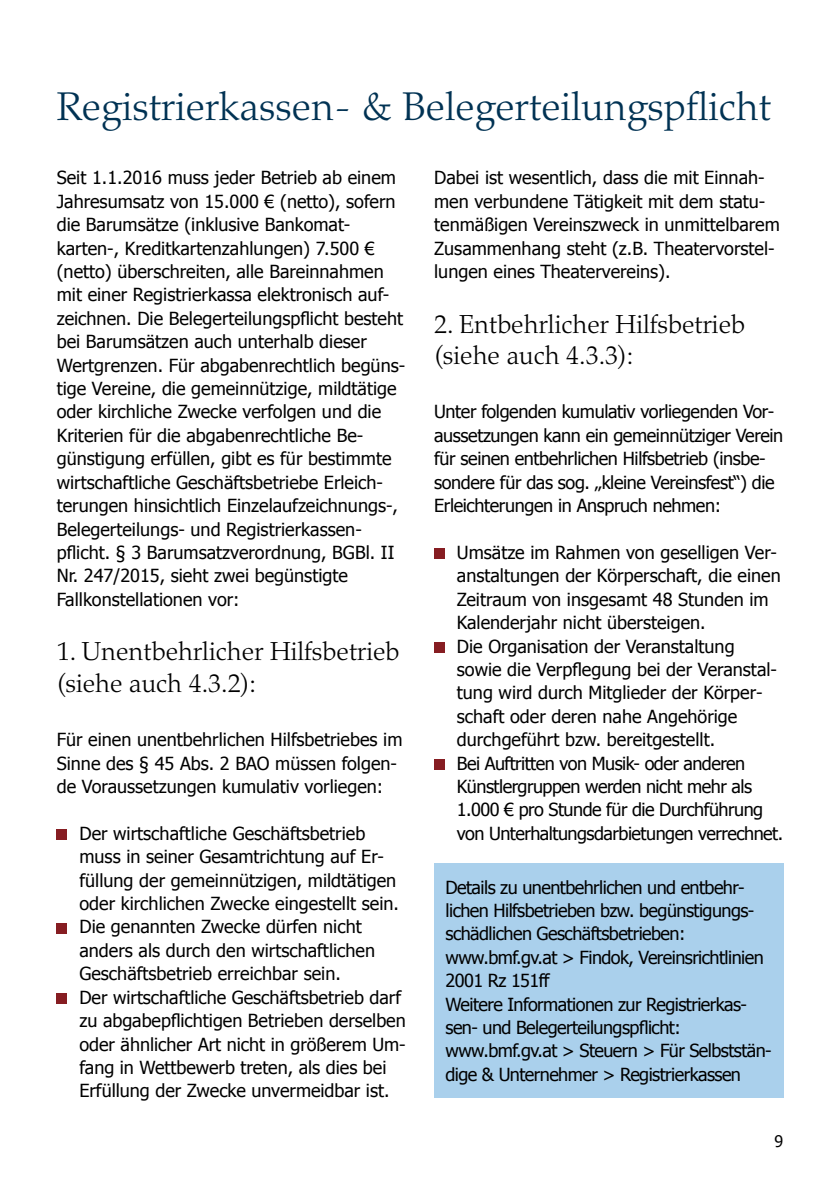
<style>
.page{position:relative;width:840px;height:1191px;background:#fff}
.page>*{position:absolute;margin:0;border:0;box-sizing:border-box;transform-origin:0 0}
.t1{font:300 40px "Palatino";color:#003253}
.t2{font:300 26px/31.2px "Palatino";color:#000}
.t3{font:18px/23.4px "Tahoma";color:#000}
.t4{font:18px/23.4px "Tahoma";letter-spacing:-.03em;color:#000}
.t5{font:18px/23.4px "Tahoma";letter-spacing:-.02em;color:#000}
.t6{font:16px "Tahoma";color:#000}
</style>
<div class="page">
<div style="left:57px;top:829px;width:10px;height:11px;background:#861d22"></div>
<div style="left:57px;top:923px;width:10px;height:10px;background:#861d22"></div>
<div style="left:57px;top:993px;width:10px;height:10px;background:#861d22"></div>
<div style="left:434px;top:549px;width:10px;height:10px;background:#861d22"></div>
<div style="left:434px;top:642px;width:10px;height:10px;background:#861d22"></div>
<div style="left:434px;top:759px;width:10px;height:10px;background:#861d22"></div>
<div style="left:434px;top:863px;width:348px;height:234px;background:#aad0ec"></div>
<h1 class="t1" style="left:57px;top:83px;width:715px">Registrierkassen- &amp; Belegerteilungspflicht</h1>
<p class="t3" style="left:434px;top:165px;width:347px">Dabei ist wesentlich, dass die mit Einnah&shy;men verbundene Tätigkeit mit dem statu&shy;tenmäßigen Vereinszweck in unmittelbarem Zusammenhang steht (z.B. Theatervorstel&shy;lungen eines Theatervereins).</p>
<h2 class="t2" style="left:434px;top:309px;width:312px">2. Entbehrlicher Hilfsbetrieb (siehe auch 4.3.3):</h2>
<p class="t5" style="left:434px;top:399px;width:350px">Unter folgenden kumulativ vorliegenden Vor&shy;aussetzungen kann ein gemeinnütziger Verein für seinen entbehrlichen Hilfsbetrieb (insbe&shy;sondere für das sog. „kleine Vereinsfest“) die Erleichterungen in Anspruch nehmen:</p>
<p class="t3" style="left:456px;top:540px;width:327px">Umsätze im Rahmen von geselligen Ver&shy;anstaltungen der Körperschaft, die einen Zeitraum von insgesamt 48 Stunden im Kalenderjahr nicht übersteigen.<br>Die Organisation der Veranstaltung sowie die Verpflegung bei der Veranstal&shy;tung wird durch Mitglieder der Körper&shy;schaft oder deren nahe Angehörige durchgeführt bzw. bereitgestellt.<br>Bei Auftritten von Musik- oder anderen Künstlergruppen werden nicht mehr als 1.000 € pro Stunde für die Durchführung von Unterhaltungsdarbietungen verrechnet.</p>
<p class="t4" style="left:445px;top:874px;width:327px">Details zu unentbehrlichen und entbehr&shy;lichen Hilfsbetrieben bzw. begünstigungs&shy;schädlichen Geschäftsbetrieben: www.bmf.gv.at &gt; Findok, Vereinsrichtlinien 2001 Rz 151ff<br>Weitere Informationen zur Registrierkas&shy;sen- und Belegerteilungspflicht: www.bmf.gv.at &gt; Steuern &gt; Für Selbststän&shy;dige &amp; Unternehmer &gt; Registrierkassen</p>
<p class="t3" style="left:57px;top:165px;width:350px">Seit 1.1.2016 muss jeder Betrieb ab einem Jahresumsatz von 15.000 € (netto), sofern die Barumsätze (inklusive Bankomat&shy;karten-, Kreditkartenzahlungen) 7.500 € (netto) überschreiten, alle Bareinnahmen mit einer Registrierkassa elektronisch auf&shy;zeichnen. Die Belegerteilungspflicht besteht bei Barumsätzen auch unterhalb dieser Wertgrenzen. Für abgabenrechtlich begüns&shy;tige Vereine, die gemeinnützige, mildtätige oder kirchliche Zwecke verfolgen und die Kriterien für die abgabenrechtliche Be&shy;günstigung erfüllen, gibt es für bestimmte wirtschaftliche Geschäftsbetriebe Erleich&shy;terungen hinsichtlich Einzelaufzeichnungs-, Belegerteilungs- und Registrierkassen&shy;pflicht. § 3 Barumsatzverordnung, BGBl. II Nr. 247/2015, sieht zwei begünstigte Fallkonstellationen vor:</p>
<h2 class="t2" style="left:57px;top:636px;width:344px">1. Unentbehrlicher Hilfsbetrieb (siehe auch 4.3.2):</h2>
<p class="t3" style="left:57px;top:727px;width:347px">Für einen unentbehrlichen Hilfsbetriebes im<br>Sinne des § 45 Abs. 2 BAO müssen folgen&shy;de Voraussetzungen kumulativ vorliegen:</p>
<p class="t3" style="left:79px;top:820px;width:327px">Der wirtschaftliche Geschäftsbetrieb muss in seiner Gesamtrichtung auf Er&shy;füllung der gemeinnützigen, mildtätigen oder kirchlichen Zwecke eingestellt sein.<br>Die genannten Zwecke dürfen nicht anders als durch den wirtschaftlichen Geschäftsbetrieb erreichbar sein.<br>Der wirtschaftliche Geschäftsbetrieb darf zu abgabepflichtigen Betrieben derselben oder ähnlicher Art nicht in größerem Um&shy;fang in Wettbewerb treten, als dies bei Erfüllung der Zwecke unvermeidbar ist.</p>
<p class="t6" style="left:774px;top:1130px;width:10px">9</p>
</div>
